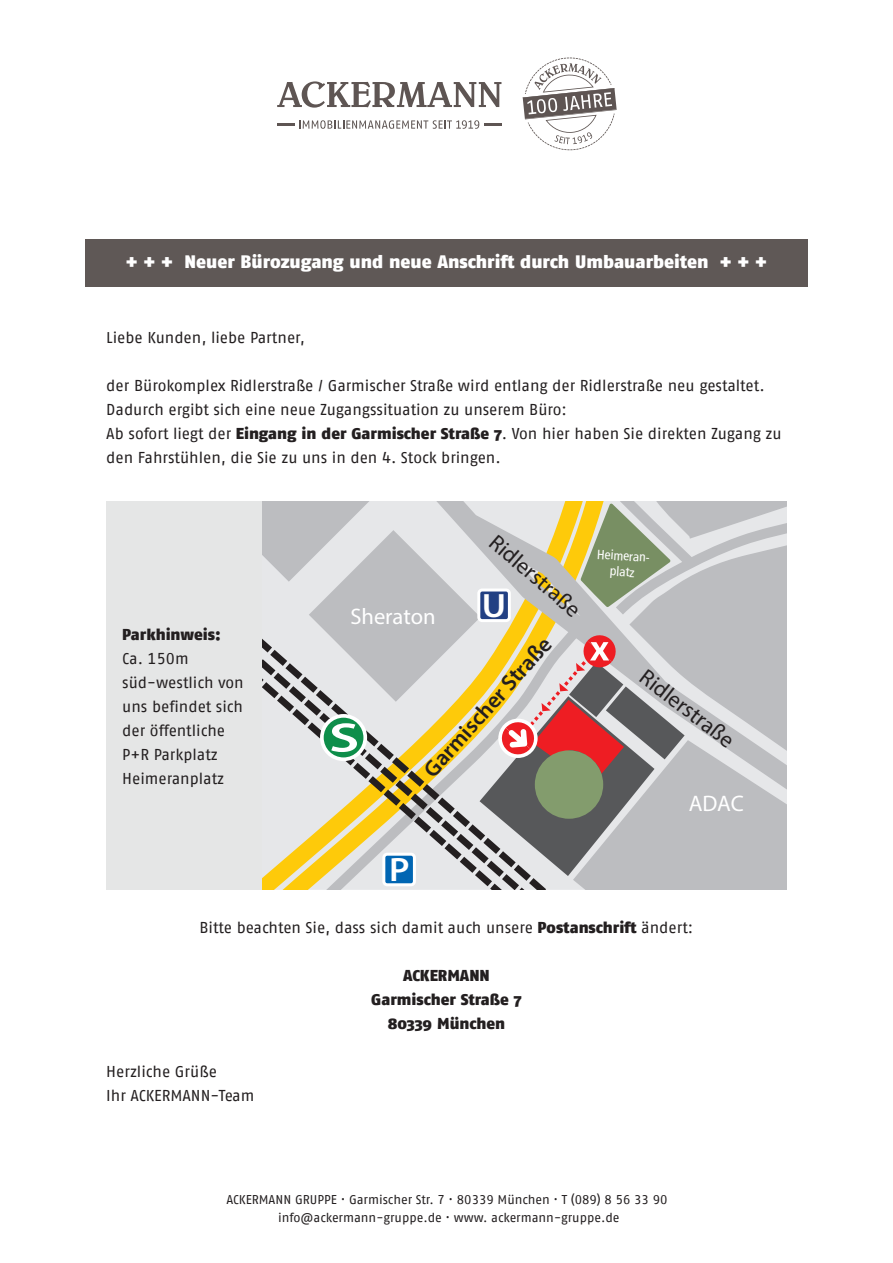
<style>
.page{position:relative;width:893px;height:1263px;background:#fff}
.page>*{position:absolute;margin:0;border:0;box-sizing:border-box;transform-origin:0 0}
.t1{font:600 41.4px "Myriad Pro";color:#fff;scale:1.41 1}
.t2{font:600 33.9px "Myriad Pro";color:#fff;scale:1.08 1}
.t3{font:22.5px "Myriad Pro";color:#231f20}
.t4{font:600 22.5px "Myriad Pro";color:#231f20}
.t5{font:22.5px "Myriad Pro";color:#fff}
.t6{font:900 18px "Fago No";color:#fff}
.t7{font:15.75px/24px "Fago No Tf";letter-spacing:-.005em;color:#231f20}
.t8{font:900 15.75px/24px "Fago No";color:#231f20;text-align:center}
.t9{font:condensed 13.35px/16px "Frutiger";color:#fff;text-align:center}
.t10{font:12.75px/18px "Fago No Tf";color:#231f20;text-align:center}
.s1{font-family:"Fago No";font-weight:900}
</style>
<div class="page">
<svg style="left:261px;top:501px;width:526px;height:388px;background:#cac9c3"></svg>
<svg style="left:261px;top:538px;width:491px;height:351px;background:#c6c6be"></svg>
<svg style="left:261px;top:547px;width:480px;height:342px;background:#c3c4bb"></svg>
<svg style="left:261px;top:557px;width:468px;height:332px;background:#c3baaa"></svg>
<div style="left:322px;top:716px;width:43px;height:43px;background:#0e8e4a;border-radius:50%"></div>
<div style="left:320px;top:714px;width:47px;height:47px;border:4px solid #fff;border-radius:50%"></div>
<div style="left:384px;top:854px;width:30px;height:31px;background:#0166b3;border-radius:3px"></div>
<div style="left:382px;top:853px;width:34px;height:33px;border:3px solid #fff;border-radius:3px"></div>
<svg style="left:277px;top:81px;width:224px;height:27px"></svg>
<hr style="left:277px;top:123px;width:18px;height:3px;background:#5e5553">
<svg style="left:299px;top:120px;width:202px;height:9px"></svg>
<svg style="left:523px;top:58px;width:94px;height:92px"></svg>
<div style="left:85px;top:239px;width:723px;height:47px;background:#5f5856"></div>
<div style="left:106px;top:501px;width:155px;height:388px;background:#e5e6e6"></div>
<p class="t6" style="left:126px;top:251px;width:643px">+ + + Neuer Bürozugang und neue Anschrift durch Umbauarbeiten + + +</p>
<p class="t7" style="left:106px;top:326px;width:200px">Liebe Kunden, liebe Partner,</p>
<p class="t7" style="left:106px;top:374px;width:677px">der Bürokomplex Ridlerstraße / Garmischer Straße wird entlang der Ridlerstraße neu gestaltet.<br>Dadurch ergibt sich eine neue Zugangssituation zu unserem Büro:<br>Ab sofort liegt der <span class="s1">Eingang in der Garmischer Straße 7</span>. Von hier haben Sie direkten Zugang zu den Fahrstühlen, die Sie zu uns in den 4. Stock bringen.</p>
<p class="t8" style="left:122px;top:622px;width:100px">Parkhinweis:</p>
<p class="t7" style="left:122px;top:646px;width:123px">Ca. 150m süd-westlich von uns befindet sich der öffentliche<br>P+R Parkplatz<br>Heimeranplatz</p>
<h3 class="t5" style="left:350px;top:603px;width:87px">Sheraton</h3>
<h3 class="t3" style="left:502px;top:528px;width:114px;rotate:41deg">Ridlerstraße</h3>
<h2 class="t2" style="left:482px;top:584px;width:24px">U</h2>
<h1 class="t1" style="left:329px;top:711px;width:23px">S</h1>
<h3 class="t4" style="left:417px;top:764px;width:181px;rotate:-48deg">Garmischer Straße</h3>
<p class="t9" style="left:598px;top:546px;width:57px;rotate:4deg">Heimeran&shy;platz</p>
<h3 class="t3" style="left:651px;top:664px;width:114px;rotate:37deg">Ridlerstraße</h3>
<h3 class="t5" style="left:689px;top:789px;width:56px">ADAC</h3>
<h2 class="t2" style="left:389px;top:848px;width:20px">P</h2>
<p class="t7" style="left:200px;top:916px;width:495px">Bitte beachten Sie, dass sich damit auch unsere <span class="s1">Postanschrift</span> ändert:</p>
<p class="t8" style="left:371px;top:964px;width:152px">ACKERMANN<br>Garmischer Straße 7<br>80339 München</p>
<p class="t7" style="left:106px;top:1060px;width:150px">Herzliche Grüße<br>Ihr ACKERMANN-Team</p>
<p class="t10" style="left:227px;top:1190px;width:442px">ACKERMANN GRUPPE · Garmischer Str. 7 · 80339 München · T (089) 8 56 33 90 info@ackermann-gruppe.de · www. ackermann-gruppe.de</p>
</div>
